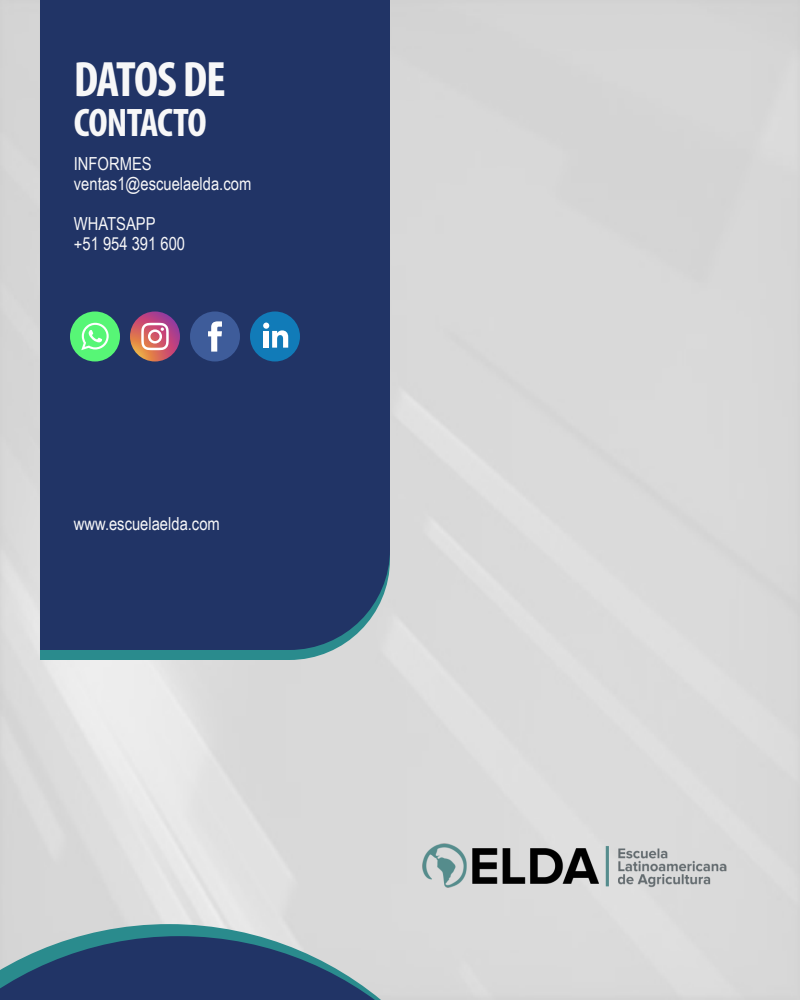
<style>
.page{position:relative;width:800px;height:1000px;background:#fff}
.page>*{position:absolute;margin:0;border:0;box-sizing:border-box;transform-origin:0 0}
.t1{font:700 condensed 50px "Myriad Pro";letter-spacing:-.035em;color:#f7f7f8}
.t2{font:700 condensed 40px "Myriad Pro";letter-spacing:-.03em;color:#f7f7f8}
.t3{font:18px/20px "Arial Narrow";color:#f7f7f8}
</style>
<div class="page">
<svg style="left:0;top:924px;width:503px;height:12px;background:#b1c7c8"></svg>
<svg style="left:0;top:936px;width:511px;height:64px;background:#697c96"></svg>
<div style="left:40px;top:0;width:350px;height:650px;background:#213466"></div>
<div style="left:70px;top:311px;width:50px;height:50px;background:#57f676;border-radius:50%"></div>
<svg style="left:81px;top:323px;width:28px;height:27px"></svg>
<div style="left:250px;top:311px;width:50px;height:50px;background:#117bb8;border-radius:50%"></div>
<svg style="left:263px;top:323px;width:25px;height:25px"></svg>
<div style="left:190px;top:311px;width:50px;height:50px;background:#3e5c9a;border-radius:50%"></div>
<svg style="left:208px;top:321px;width:14px;height:31px"></svg>
<svg style="left:130px;top:311px;width:50px;height:50px"></svg>
<svg style="left:141px;top:323px;width:28px;height:27px"></svg>
<img style="left:408px;top:834px;width:341px;height:62px">
<h1 class="t1" style="left:74px;top:48px;width:154px">DATOS DE</h1>
<h2 class="t2" style="left:74px;top:98px;width:134px">CONTACTO</h2>
<p class="t3" style="left:74px;top:153px;width:179px">INFORMES ventas1@escuelaelda.com</p>
<p class="t3" style="left:74px;top:213px;width:113px">WHATSAPP +51 954 391 600</p>
<p class="t3" style="left:74px;top:513px;width:148px">www.escuelaelda.com</p>
</div>
